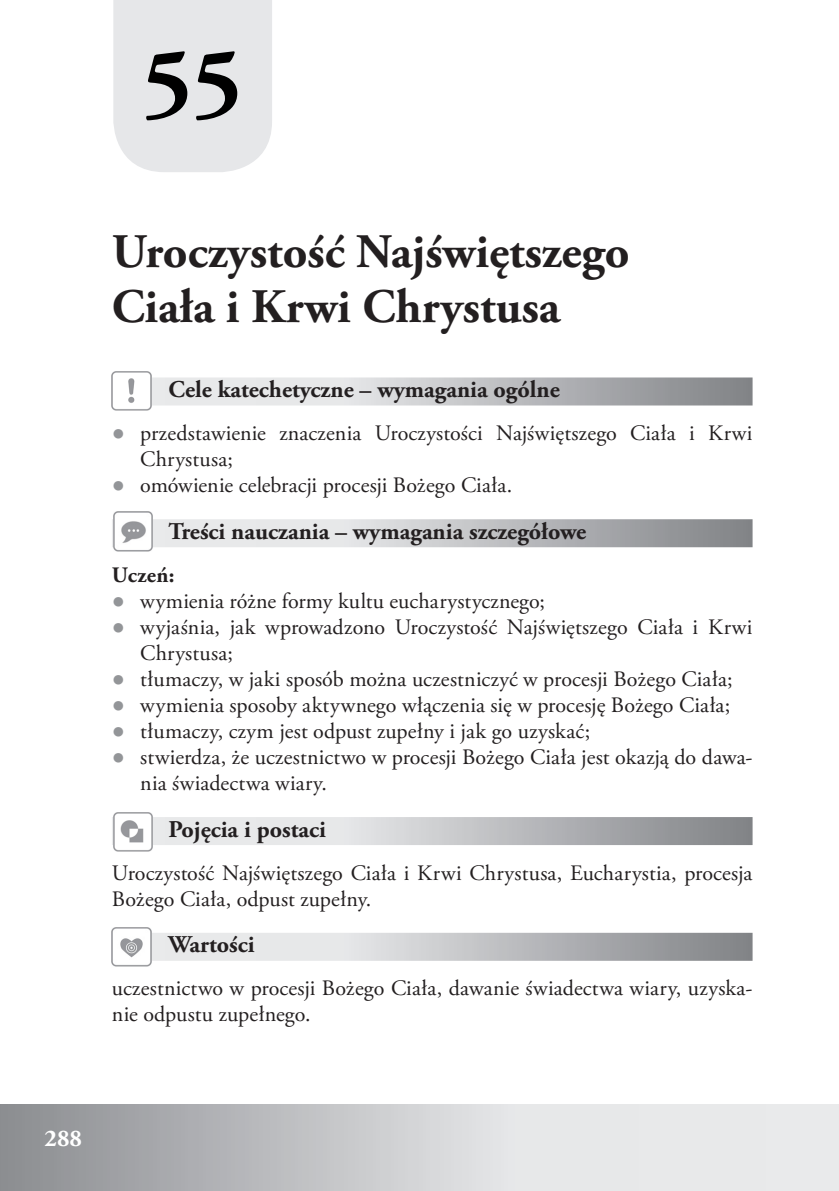
<style>
.page{position:relative;width:839px;height:1191px;background:#fff}
.page>*{position:absolute;margin:0;border:0;box-sizing:border-box;transform-origin:0 0}
.t1{font:700 96px "Adobe Garamond Pro";color:#000}
.t2{font:700 48px/55.2px "Adobe Garamond Pro";color:#231f20}
.t3{font:700 24px "Adobe Garamond Pro";color:#231f20}
.t4{font:700 24px "Adobe Garamond Pro";color:#fff}
.t5{font:22px/26px "Adobe Garamond Pro";letter-spacing:.01em;color:#231f20}
.t6{font:700 22px "Adobe Garamond Pro";letter-spacing:.015em;color:#231f20}
.s1{font-family:"Arial";color:#939598}
</style>
<div class="page">
<svg style="left:0;top:1104px;width:839px;height:86px;background:#caccce"></svg>
<svg style="left:151px;top:377px;width:602px;height:28px;background:#c4c5c8"></svg>
<svg style="left:112px;top:519px;width:641px;height:28px;background:#c4c5c7"></svg>
<svg style="left:112px;top:817px;width:641px;height:28px;background:#c3c5c7"></svg>
<svg style="left:151px;top:932px;width:602px;height:28px;background:#c5c6c8"></svg>
<div style="left:113px;top:0;width:159px;height:172px;background:#e6e7e9"></div>
<img style="left:112px;top:371px;width:39px;height:40px">
<img style="left:113px;top:512px;width:39px;height:39px">
<img style="left:113px;top:812px;width:39px;height:39px">
<img style="left:112px;top:927px;width:39px;height:40px">
<svg style="left:49px;top:1154px;width:11px;height:36px"></svg>
<h1 class="t1" style="left:142px;top:28px;width:101px">55</h1>
<h2 class="t2" style="left:112px;top:225px;width:519px">Uroczystość Najświętszego<br>Ciała i Krwi Chrystusa</h2>
<p class="t3" style="left:169px;top:375px;width:393px">Cele katechetyczne – wymagania ogólne</p>
<p class="t5" style="left:140px;top:421px;width:614px;text-indent:-28px"><span class="s1">●</span> przedstawienie znaczenia Uroczystości Najświętszego Ciała i Krwi<br>Chrystusa;</p>
<p class="t5" style="left:112px;top:473px;width:402px"><span class="s1">●</span> omówienie celebracji procesji Bożego Ciała.</p>
<p class="t3" style="left:169px;top:517px;width:419px">Treści nauczania – wymagania szczegółowe</p>
<p class="t6" style="left:112px;top:562px;width:64px">Uczeń:</p>
<p class="t5" style="left:112px;top:588px;width:435px"><span class="s1">●</span> wymienia różne formy kultu eucharystycznego;</p>
<p class="t5" style="left:140px;top:614px;width:614px;text-indent:-28px"><span class="s1">●</span> wyjaśnia, jak wprowadzono Uroczystość Najświętszego Ciała i Krwi<br>Chrystusa;</p>
<p class="t5" style="left:112px;top:666px;width:622px"><span class="s1">●</span> tłumaczy, w jaki sposób można uczestniczyć w procesji Bożego Ciała;</p>
<p class="t5" style="left:112px;top:692px;width:620px"><span class="s1">●</span> wymienia sposoby aktywnego włączenia się w procesję Bożego Ciała;</p>
<p class="t5" style="left:112px;top:718px;width:480px"><span class="s1">●</span> tłumaczy, czym jest odpust zupełny i jak go uzyskać;</p>
<p class="t5" style="left:140px;top:744px;width:614px;text-indent:-28px"><span class="s1">●</span> stwierdza, że uczestnictwo w procesji Bożego Ciała jest okazją do dawa&shy;nia świadectwa wiary.</p>
<p class="t3" style="left:169px;top:815px;width:159px">Pojęcia i postaci</p>
<p class="t5" style="left:112px;top:860px;width:642px">Uroczystość Najświętszego Ciała i Krwi Chrystusa, Eucharystia, procesja<br>Bożego Ciała, odpust zupełny.</p>
<p class="t3" style="left:169px;top:930px;width:88px">Wartości</p>
<p class="t5" style="left:112px;top:976px;width:642px">uczestnictwo w procesji Bożego Ciała, dawanie świadectwa wiary, uzyska&shy;nie odpustu zupełnego.</p>
<p class="t4" style="left:45px;top:1124px;width:39px">288</p>
</div>
